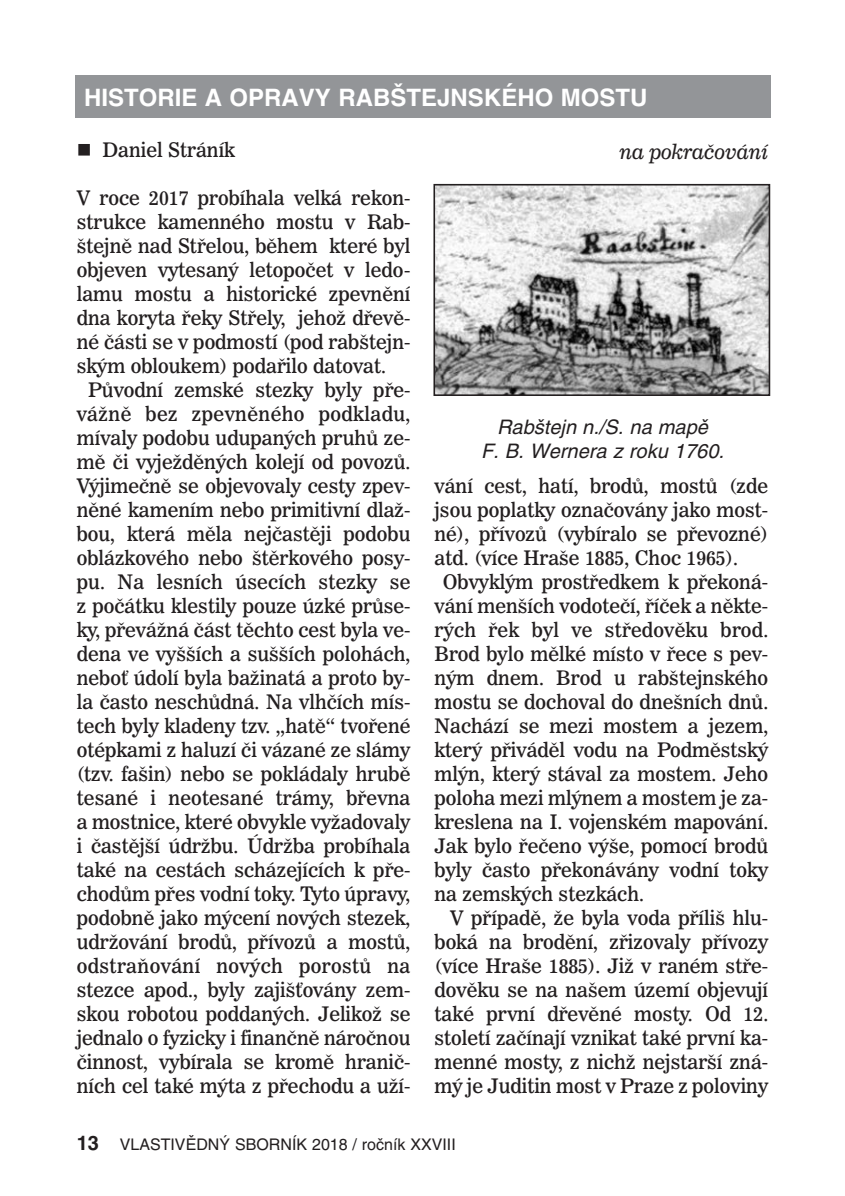
<style>
.page{position:relative;width:845px;height:1196px;background:#fff}
.page>*{position:absolute;margin:0;border:0;box-sizing:border-box;transform-origin:0 0}
.t1{font:700 24px "Switzerland";color:#fff}
.t2{font:20px "News 706 AT Roman C";color:#231f20}
.t3{font:20px "News 706 AT Roman C";letter-spacing:.02em;color:#231f20}
.t4{font:italic 20px/24px "Switzerland";color:#231f20;text-align:center}
.t5{font:20px "News 706 AT Italic C";color:#231f20}
.t6{font:16px "Switzerland";color:#231f20}
.s1{font-weight:700;font-size:20px}
</style>
<div class="page">
<div style="left:75px;top:75px;width:695px;height:42px;background:#939598"></div>
<img style="left:436px;top:187px;width:331px;height:206px">
<div style="left:433px;top:184px;width:337px;height:212px;border:2px solid #231f20"></div>
<p class="t1" style="left:84px;top:84px;width:565px">HISTORIE A OPRAVY RABŠTEJNSKÉHO MOSTU</p>
<p class="t5" style="left:619px;top:144px;width:150px">na pokračování</p>
<p class="t2" style="left:77px;top:189px;width:335px">V roce 2017 probíhala velká rekon-</p>
<p class="t2" style="left:77px;top:213px;width:335px">strukce kamenného mostu v Rab-</p>
<p class="t2" style="left:77px;top:237px;width:335px">štejně nad Střelou, během které byl</p>
<p class="t2" style="left:77px;top:261px;width:335px">objeven vytesaný letopočet v ledo-</p>
<p class="t2" style="left:77px;top:285px;width:335px">lamu mostu a historické zpevnění</p>
<p class="t2" style="left:77px;top:309px;width:335px">dna koryta řeky Střely, jehož dřevě-</p>
<p class="t2" style="left:77px;top:333px;width:335px">né části se v podmostí (pod rabštejn-</p>
<p class="t2" style="left:77px;top:357px;width:311px">ským obloukem) podařilo datovat.</p>
<p class="t2" style="left:88px;top:381px;width:324px">Původní zemské stezky byly pře-</p>
<p class="t3" style="left:77px;top:405px;width:335px">vážně bez zpevněného podkladu,</p>
<p class="t2" style="left:77px;top:429px;width:335px">mívaly podobu udupaných pruhů ze-</p>
<p class="t2" style="left:77px;top:453px;width:335px">mě či vyježděných kolejí od povozů.</p>
<p class="t2" style="left:77px;top:477px;width:335px">Výjimečně se objevovaly cesty zpev-</p>
<p class="t2" style="left:77px;top:501px;width:335px">něné kamením nebo primitivní dlaž-</p>
<p class="t2" style="left:77px;top:525px;width:335px">bou, která měla nejčastěji podobu</p>
<p class="t2" style="left:77px;top:549px;width:335px">oblázkového nebo štěrkového posy-</p>
<p class="t2" style="left:77px;top:573px;width:335px">pu. Na lesních úsecích stezky se</p>
<p class="t2" style="left:77px;top:597px;width:335px">z počátku klestily pouze úzké průse-</p>
<p class="t2" style="left:77px;top:621px;width:335px">ky, převážná část těchto cest byla ve-</p>
<p class="t2" style="left:77px;top:645px;width:335px">dena ve vyšších a sušších polohách,</p>
<p class="t2" style="left:77px;top:669px;width:335px">neboť údolí byla bažinatá a proto by-</p>
<p class="t2" style="left:77px;top:693px;width:335px">la často neschůdná. Na vlhčích mís-</p>
<p class="t2" style="left:77px;top:717px;width:335px">tech byly kladeny tzv. „hatě“ tvořené</p>
<p class="t2" style="left:77px;top:741px;width:335px">otépkami z haluzí či vázané ze slámy</p>
<p class="t2" style="left:77px;top:765px;width:335px">(tzv. fašin) nebo se pokládaly hrubě</p>
<p class="t2" style="left:77px;top:789px;width:335px">tesané i neotesané trámy, břevna</p>
<p class="t2" style="left:77px;top:813px;width:335px">a mostnice, které obvykle vyžadovaly</p>
<p class="t2" style="left:77px;top:837px;width:335px">i častější údržbu. Údržba probíhala</p>
<p class="t2" style="left:77px;top:861px;width:335px">také na cestách scházejících k pře-</p>
<p class="t2" style="left:77px;top:885px;width:335px">chodům přes vodní toky. Tyto úpravy,</p>
<p class="t2" style="left:77px;top:909px;width:335px">podobně jako mýcení nových stezek,</p>
<p class="t2" style="left:77px;top:933px;width:335px">udržování brodů, přívozů a mostů,</p>
<p class="t3" style="left:77px;top:957px;width:335px">odstraňování nových porostů na</p>
<p class="t2" style="left:77px;top:981px;width:335px">stezce apod., byly zajišťovány zem-</p>
<p class="t2" style="left:77px;top:1005px;width:335px">skou robotou poddaných. Jelikož se</p>
<p class="t2" style="left:77px;top:1029px;width:335px">jednalo o fyzicky i finančně náročnou</p>
<p class="t2" style="left:77px;top:1053px;width:335px">činnost, vybírala se kromě hranič-</p>
<p class="t2" style="left:77px;top:1077px;width:335px">ních cel také mýta z přechodu a uží-</p>
<p class="t2" style="left:77px;top:142px;width:160px">■ Daniel Stráník</p>
<p class="t4" style="left:481px;top:415px;width:244px">Rabštejn n./S. na mapě<br>F. B. Wernera z roku 1760.</p>
<p class="t2" style="left:434px;top:478px;width:335px">vání cest, hatí, brodů, mostů (zde</p>
<p class="t2" style="left:434px;top:502px;width:335px">jsou poplatky označovány jako most-</p>
<p class="t2" style="left:434px;top:526px;width:335px">né), přívozů (vybíralo se převozné)</p>
<p class="t2" style="left:434px;top:550px;width:305px">atd. (více Hraše 1885, Choc 1965).</p>
<p class="t2" style="left:442px;top:574px;width:327px">Obvyklým prostředkem k překoná-</p>
<p class="t2" style="left:434px;top:598px;width:335px">vání menších vodotečí, říček a někte-</p>
<p class="t2" style="left:434px;top:622px;width:335px">rých řek byl ve středověku brod.</p>
<p class="t2" style="left:434px;top:646px;width:335px">Brod bylo mělké místo v řece s pev-</p>
<p class="t2" style="left:434px;top:670px;width:335px">ným dnem. Brod u rabštejnského</p>
<p class="t2" style="left:434px;top:694px;width:335px">mostu se dochoval do dnešních dnů.</p>
<p class="t2" style="left:434px;top:718px;width:335px">Nachází se mezi mostem a jezem,</p>
<p class="t2" style="left:434px;top:742px;width:335px">který přiváděl vodu na Podměstský</p>
<p class="t2" style="left:434px;top:766px;width:335px">mlýn, který stával za mostem. Jeho</p>
<p class="t2" style="left:434px;top:790px;width:335px">poloha mezi mlýnem a mostem je za-</p>
<p class="t2" style="left:434px;top:814px;width:335px">kreslena na I. vojenském mapování.</p>
<p class="t2" style="left:434px;top:838px;width:335px">Jak bylo řečeno výše, pomocí brodů</p>
<p class="t2" style="left:434px;top:862px;width:335px">byly často překonávány vodní toky</p>
<p class="t2" style="left:434px;top:886px;width:211px">na zemských stezkách.</p>
<p class="t2" style="left:450px;top:910px;width:320px">V případě, že byla voda příliš hlu-</p>
<p class="t2" style="left:434px;top:934px;width:335px">boká na brodění, zřizovaly přívozy</p>
<p class="t2" style="left:434px;top:958px;width:335px">(více Hraše 1885). Již v raném stře-</p>
<p class="t2" style="left:434px;top:982px;width:335px">dověku se na našem území objevují</p>
<p class="t2" style="left:434px;top:1006px;width:335px">také první dřevěné mosty. Od 12.</p>
<p class="t2" style="left:434px;top:1030px;width:335px">století začínají vznikat také první ka-</p>
<p class="t2" style="left:434px;top:1054px;width:335px">menné mosty, z nichž nejstarší zná-</p>
<p class="t2" style="left:434px;top:1078px;width:335px">mý je Juditin most v Praze z poloviny</p>
<p class="t6" style="left:77px;top:1135px;width:380px"><span class="s1">13</span> VLASTIVĚDNÝ SBORNÍK 2018 / ročník XXVIII</p>
</div>
